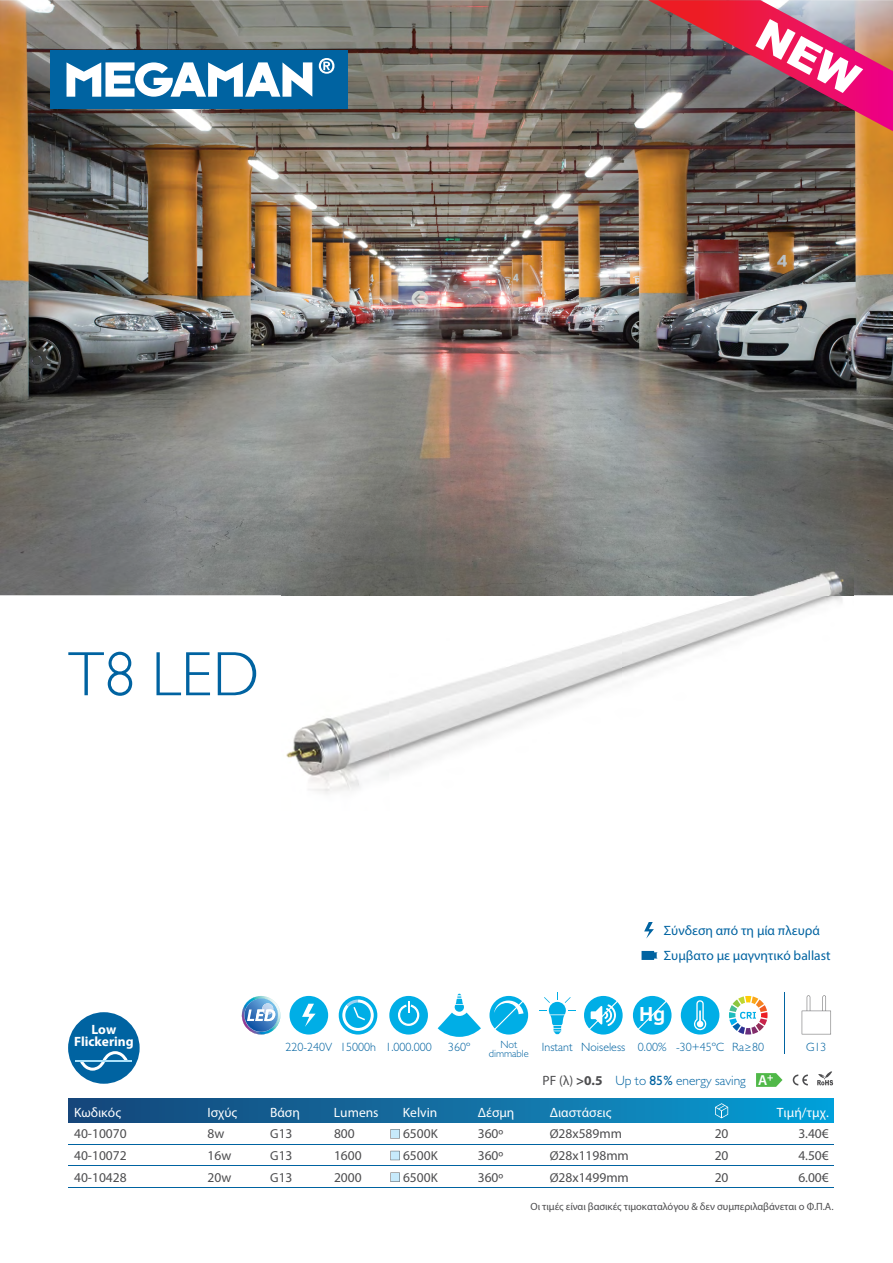
<style>
.page{position:relative;width:893px;height:1263px;background:#fff}
.page>*{position:absolute;margin:0;border:0;box-sizing:border-box;transform-origin:0 0}
.t1{font:300 63px "Gill Sans";color:#0063a1}
.t2{font:700 20.7px "Clear Sans";color:#fff}
.t3{font:13.5px "Myriad Pro";color:#4d4d4f}
.t4{font:13.5px/21.6px "Myriad Pro";color:#fff}
.t5{font:13.5px/25.3px "Myriad Pro";color:#0063a1}
.t6{font:300 13.5px "Gill Sans";color:#0063a1}
.t7{font:700 13.5px/12px "Myriad Pro";color:#fff;text-align:center}
.t8{font:300 12px "Gill Sans";color:#0063a1}
.t9{font:10.5px "Myriad Pro";letter-spacing:-.005em;color:#4d4d4f}
.t10{font:300 10.5px/9px "Gill Sans";color:#0063a1;text-align:center}
.s1{font-size:13.05px;color:#4d4d4f}
.s2{color:#4d4d4f}
.s3{font-size:12.9px;color:#4d4d4f}
.s4{font-family:"Myriad Pro";font-weight:400;color:#4d4d4f}
.s5{font-family:"Myriad Pro";font-weight:700;color:#4d4d4f}
.s6{font-weight:500}
.s7{font-family:"Myriad Pro";font-weight:600;font-size:14.55px;color:#fff}
.s8{font-size:13.05px}
.s9{font-size:12.9px}
</style>
<div class="page">
<img style="left:0;top:0;width:893px;height:595px">
<svg style="left:793px;top:1074px;width:15px;height:11px"></svg>
<svg style="left:756px;top:1073px;width:26px;height:14px"></svg>
<div style="left:68px;top:1099px;width:765px;height:24px;background:linear-gradient(to right,#194476,#089dd4)"></div>
<svg style="left:644px;top:922px;width:10px;height:16px"></svg>
<svg style="left:817px;top:1071px;width:16px;height:14px"></svg>
<hr style="left:68px;top:1144px;width:765px;height:1px;background:#0063a1">
<svg style="left:390px;top:1129px;width:10px;height:9px"></svg>
<hr style="left:68px;top:1166px;width:765px;height:1px;background:#0063a1">
<svg style="left:390px;top:1151px;width:10px;height:9px"></svg>
<hr style="left:68px;top:1187px;width:765px;height:1px;background:#0063a1">
<svg style="left:390px;top:1172px;width:10px;height:10px"></svg>
<svg style="left:715px;top:1103px;width:13px;height:15px"></svg>
<div style="left:339px;top:996px;width:38px;height:38px;background:#00aee6;border-radius:50%"></div>
<svg style="left:342px;top:999px;width:32px;height:32px"></svg>
<div style="left:489px;top:996px;width:39px;height:38px;background:#00aee6;border-radius:50%"></div>
<div style="left:389px;top:996px;width:39px;height:38px;background:#00aee6;border-radius:50%"></div>
<svg style="left:398px;top:1001px;width:21px;height:25px"></svg>
<svg style="left:241px;top:996px;width:40px;height:38px"></svg>
<svg style="left:438px;top:994px;width:43px;height:43px"></svg>
<div style="left:633px;top:996px;width:38px;height:38px;background:#00aee6;border-radius:50%"></div>
<svg style="left:539px;top:992px;width:37px;height:42px"></svg>
<svg style="left:494px;top:1000px;width:29px;height:30px"></svg>
<div style="left:584px;top:996px;width:39px;height:38px;background:#00aee6;border-radius:50%"></div>
<svg style="left:638px;top:1000px;width:29px;height:30px"></svg>
<div style="left:290px;top:996px;width:38px;height:38px;background:#00aee6;border-radius:50%"></div>
<hr style="left:785px;top:992px;width:1px;height:61px;background:#0063a1">
<svg style="left:302px;top:1004px;width:14px;height:23px"></svg>
<svg style="left:729px;top:996px;width:39px;height:39px"></svg>
<svg style="left:802px;top:995px;width:29px;height:39px"></svg>
<svg style="left:589px;top:1000px;width:29px;height:30px"></svg>
<div style="left:50px;top:50px;width:298px;height:58px;background:#0063a1"></div>
<svg style="left:67px;top:62px;width:245px;height:35px"></svg>
<svg style="left:319px;top:58px;width:15px;height:16px"></svg>
<img style="left:282px;top:562px;width:572px;height:232px">
<svg style="left:641px;top:951px;width:16px;height:9px"></svg>
<div style="left:681px;top:996px;width:38px;height:38px;background:#00aee6;border-radius:50%"></div>
<svg style="left:694px;top:1000px;width:13px;height:31px"></svg>
<div style="left:68px;top:1012px;width:72px;height:72px;background:#0063a1;border-radius:50%"></div>
<svg style="left:80px;top:1051px;width:48px;height:20px"></svg>
<hr style="left:76px;top:1060px;width:56px;height:2px;background:#abe1fa">
<svg style="left:648px;top:0;width:245px;height:131px;background:#a45067"></svg>
<h1 class="t1" style="left:68px;top:636px;width:192px">T8 LED</h1>
<p class="t7" style="left:74px;top:1023px;width:61px">Low<br>Flickering</p>
<p class="t4" style="left:74px;top:1101px;width:48px">Κωδικός</p>
<p class="t3" style="left:74px;top:1125px;width:54px">40-10070</p>
<p class="t4" style="left:208px;top:1101px;width:31px">Ισχύς</p>
<p class="t3" style="left:208px;top:1125px;width:18px">8w</p>
<p class="t5" style="left:664px;top:917px;width:168px">Σύνδεση από τη μία πλευρά<br>Συμβατo με μαγνητικό ballast</p>
<h2 class="t2" style="left:639px;top:999px;width:28px">Hg</h2>
<p class="t10" style="left:489px;top:1040px;width:42px">Not dimmable</p>
<p class="t8" style="left:676px;top:1040px;width:50px">-30+45ºC</p>
<p class="t8" style="left:285px;top:1040px;width:48px">220-240V</p>
<p class="t8" style="left:732px;top:1040px;width:33px">Ra≥80</p>
<p class="t8" style="left:806px;top:1040px;width:22px">G13</p>
<p class="t8" style="left:340px;top:1040px;width:93px">15000h 1.000.000</p>
<p class="t8" style="left:448px;top:1040px;width:24px">360º</p>
<p class="t8" style="left:542px;top:1040px;width:126px">Instant Noiseless 0.00%</p>
<p class="t4" style="left:270px;top:1101px;width:31px">Βάση<br><span class="s1">G</span><span class="s2">13</span></p>
<p class="t4" style="left:334px;top:1101px;width:46px">Lumens</p>
<p class="t3" style="left:334px;top:1125px;width:22px">800</p>
<p class="t4" style="left:403px;top:1101px;width:36px">Kelvin<br><span class="s2">6500</span><span class="s3">K</span></p>
<p class="t4" style="left:478px;top:1101px;width:38px">Δέσμη</p>
<p class="t3" style="left:478px;top:1125px;width:27px">360º</p>
<p class="t6" style="left:543px;top:1072px;width:226px"><span class="s4">PF (λ)</span> <span class="s5">&gt;0.5</span> Up to <span class="s6">85%</span> energy saving <span class="s7">A</span></p>
<p class="t4" style="left:550px;top:1101px;width:74px">Διαστάσεις<br><span class="s3">Ø</span><span class="s2">28x589mm</span></p>
<p class="t3" style="left:715px;top:1125px;width:15px">20</p>
<p class="t4" style="left:777px;top:1101px;width:54px">Τιμή/τμχ.</p>
<p class="t3" style="left:798px;top:1125px;width:32px">3.40€</p>
<p class="t3" style="left:74px;top:1147px;width:54px">40-10072</p>
<p class="t3" style="left:208px;top:1147px;width:25px">16w</p>
<p class="t3" style="left:270px;top:1147px;width:24px"><span class="s8">G</span>13</p>
<p class="t3" style="left:334px;top:1147px;width:29px">1600</p>
<p class="t3" style="left:403px;top:1147px;width:36px">6500<span class="s9">K</span></p>
<p class="t3" style="left:478px;top:1147px;width:27px">360º</p>
<p class="t3" style="left:550px;top:1147px;width:81px"><span class="s9">Ø</span>28x1198mm</p>
<p class="t3" style="left:715px;top:1147px;width:15px">20</p>
<p class="t3" style="left:798px;top:1147px;width:32px">4.50€</p>
<p class="t3" style="left:74px;top:1169px;width:54px">40-10428</p>
<p class="t3" style="left:208px;top:1169px;width:25px">20w</p>
<p class="t3" style="left:270px;top:1169px;width:24px"><span class="s8">G</span>13</p>
<p class="t3" style="left:334px;top:1169px;width:29px">2000</p>
<p class="t3" style="left:403px;top:1169px;width:36px">6500<span class="s9">K</span></p>
<p class="t3" style="left:478px;top:1169px;width:27px">360º</p>
<p class="t3" style="left:550px;top:1169px;width:81px"><span class="s9">Ø</span>28x1499mm</p>
<p class="t3" style="left:715px;top:1169px;width:15px">20</p>
<p class="t3" style="left:798px;top:1169px;width:32px">6.00€</p>
<p class="t9" style="left:531px;top:1199px;width:304px">Οι τιμές είναι βασικές τιμοκαταλόγου &amp; δεν συμπεριλαβάνεται ο Φ.Π.Α.</p>
</div>
